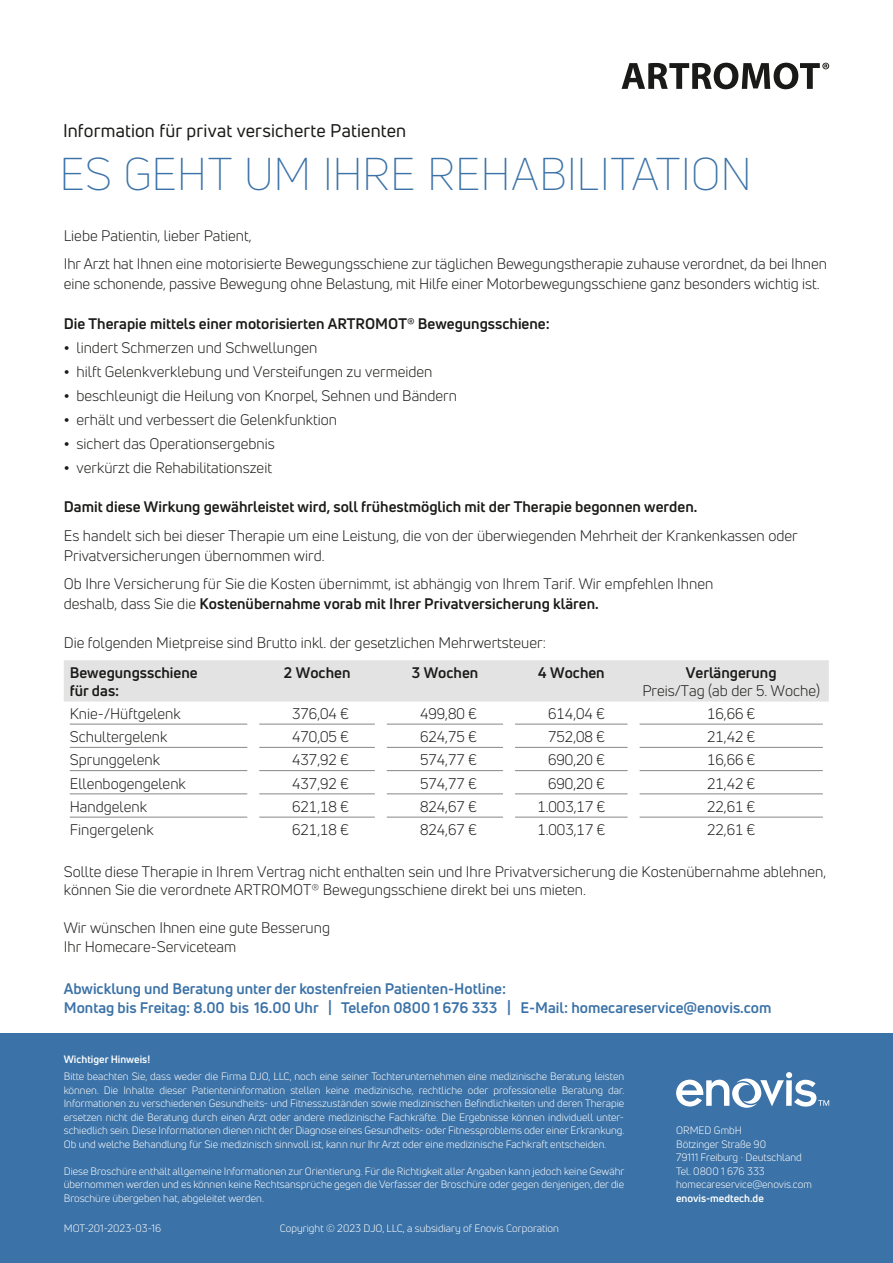
<style>
.page{position:relative;width:893px;height:1263px;background:#fff}
.page>*{position:absolute;margin:0;border:0;box-sizing:border-box;transform-origin:0 0}
.t1{font:300 45px "Uni Neue";color:#3b72a7}
.t2{font:18px "Uni Neue";letter-spacing:.005em;color:#1a1a18}
.t3{font:15px/19.8px "Uni Neue";color:#1a1a18}
.t4{font:700 15px/18px "Uni Neue";color:#1a1a18}
.t5{font:700 15px/19.8px "Uni Neue";color:#3b72a7}
.t6{font:10.5px/13.5px "Uni Neue";color:#fff;text-align:justify}
.t7{font:700 10.5px "Uni Neue";color:#fff}
.s1{font-weight:700}
</style>
<div class="page">
<div style="left:0;top:1033px;width:893px;height:230px;background:#3b72a7"></div>
<div style="left:64px;top:660px;width:765px;height:41px;background:#e3e3e3"></div>
<hr style="left:70px;top:724px;width:177px;height:1px;background:#878786">
<hr style="left:259px;top:724px;width:116px;height:1px;background:#878786">
<hr style="left:387px;top:724px;width:116px;height:1px;background:#878786">
<hr style="left:515px;top:724px;width:113px;height:1px;background:#878786">
<hr style="left:640px;top:724px;width:183px;height:1px;background:#878786">
<hr style="left:70px;top:747px;width:177px;height:1px;background:#878786">
<hr style="left:259px;top:747px;width:116px;height:1px;background:#878786">
<hr style="left:387px;top:747px;width:116px;height:1px;background:#878786">
<hr style="left:515px;top:747px;width:113px;height:1px;background:#878786">
<hr style="left:640px;top:747px;width:183px;height:1px;background:#878786">
<hr style="left:70px;top:770px;width:177px;height:1px;background:#878786">
<hr style="left:259px;top:770px;width:116px;height:1px;background:#878786">
<hr style="left:387px;top:770px;width:116px;height:1px;background:#878786">
<hr style="left:515px;top:770px;width:113px;height:1px;background:#878786">
<hr style="left:640px;top:770px;width:183px;height:1px;background:#878786">
<hr style="left:70px;top:793px;width:177px;height:1px;background:#878786">
<hr style="left:259px;top:793px;width:116px;height:1px;background:#878786">
<hr style="left:387px;top:793px;width:116px;height:1px;background:#878786">
<hr style="left:515px;top:793px;width:113px;height:1px;background:#878786">
<hr style="left:640px;top:793px;width:183px;height:1px;background:#878786">
<hr style="left:70px;top:817px;width:177px;height:1px;background:#878786">
<hr style="left:259px;top:817px;width:116px;height:1px;background:#878786">
<hr style="left:387px;top:817px;width:116px;height:1px;background:#878786">
<hr style="left:515px;top:817px;width:113px;height:1px;background:#878786">
<hr style="left:640px;top:817px;width:183px;height:1px;background:#878786">
<svg style="left:676px;top:1072px;width:153px;height:36px"></svg>
<svg style="left:622px;top:63px;width:207px;height:26px"></svg>
<p class="t2" style="left:63px;top:119px;width:345px">Information für privat versicherte Patienten</p>
<h1 class="t1" style="left:60px;top:146px;width:694px">ES GEHT UM IHRE REHABILITATION</h1>
<p class="t3" style="left:64px;top:221px;width:765px;line-height:28.3px">Liebe Patientin, lieber Patient,<br>Ihr Arzt hat Ihnen eine motorisierte Bewegungsschiene zur täglichen Bewegungstherapie zuhause verordnet, da bei Ihnen</p>
<p class="t3" style="left:64px;top:274px;width:757px">eine schonende, passive Bewegung ohne Belastung, mit Hilfe einer Motorbewegungsschiene ganz besonders wichtig ist.</p>
<p class="t4" style="left:64px;top:314px;width:488px">Die Therapie mittels einer motorisierten ARTROMOT® Bewegungsschiene:</p>
<p class="t3" style="left:64px;top:337px;width:255px"><span class="s1">•</span> lindert Schmerzen und Schwellungen</p>
<p class="t3" style="left:64px;top:361px;width:370px"><span class="s1">•</span> hilft Gelenkverklebung und Versteifungen zu vermeiden</p>
<p class="t3" style="left:64px;top:385px;width:395px"><span class="s1">•</span> beschleunigt die Heilung von Knorpel, Sehnen und Bändern</p>
<p class="t3" style="left:64px;top:409px;width:275px"><span class="s1">•</span> erhält und verbessert die Gelenkfunktion</p>
<p class="t3" style="left:64px;top:433px;width:212px"><span class="s1">•</span> sichert das Operationsergebnis</p>
<p class="t3" style="left:64px;top:458px;width:210px"><span class="s1">•</span> verkürzt die Rehabilitationszeit</p>
<p class="t4" style="left:64px;top:498px;width:635px">Damit diese Wirkung gewährleistet wird, soll frühestmöglich mit der Therapie begonnen werden.</p>
<p class="t3" style="left:64px;top:525px;width:735px">Es handelt sich bei dieser Therapie um eine Leistung, die von der überwiegenden Mehrheit der Krankenkassen oder<br>Privatversicherungen übernommen wird.</p>
<p class="t3" style="left:64px;top:574px;width:651px">Ob Ihre Versicherung für Sie die Kosten übernimmt, ist abhängig von Ihrem Tarif. Wir empfehlen Ihnen deshalb, dass Sie die <span class="s1">Kostenübernahme vorab mit Ihrer Privatversicherung klären.</span></p>
<p class="t3" style="left:64px;top:633px;width:484px">Die folgenden Mietpreise sind Brutto inkl. der gesetzlichen Mehrwertsteuer:</p>
<p class="t4" style="left:70px;top:663px;width:129px">Bewegungsschiene für das:</p>
<p class="t4" style="left:284px;top:663px;width:68px">2 Wochen</p>
<p class="t4" style="left:411px;top:663px;width:68px">3 Wochen</p>
<p class="t4" style="left:538px;top:663px;width:68px">4 Wochen</p>
<p class="t4" style="left:686px;top:663px;width:92px">Verlängerung</p>
<p class="t3" style="left:642px;top:680px;width:179px">Preis/Tag (ab der 5. Woche)</p>
<p class="t3" style="left:70px;top:703px;width:113px">Knie-/Hüftgelenk</p>
<p class="t3" style="left:292px;top:703px;width:58px">376,04 €</p>
<p class="t3" style="left:420px;top:703px;width:58px">499,80 €</p>
<p class="t3" style="left:548px;top:703px;width:58px">614,04 €</p>
<p class="t3" style="left:707px;top:703px;width:50px">16,66 €</p>
<p class="t3" style="left:70px;top:727px;width:99px">Schultergelenk</p>
<p class="t3" style="left:292px;top:727px;width:58px">470,05 €</p>
<p class="t3" style="left:420px;top:727px;width:58px">624,75 €</p>
<p class="t3" style="left:548px;top:727px;width:58px">752,08 €</p>
<p class="t3" style="left:707px;top:727px;width:50px">21,42 €</p>
<p class="t3" style="left:70px;top:750px;width:92px">Sprunggelenk</p>
<p class="t3" style="left:292px;top:750px;width:58px">437,92 €</p>
<p class="t3" style="left:420px;top:750px;width:58px">574,77 €</p>
<p class="t3" style="left:548px;top:750px;width:58px">690,20 €</p>
<p class="t3" style="left:707px;top:750px;width:50px">16,66 €</p>
<p class="t3" style="left:70px;top:773px;width:118px">Ellenbogengelenk</p>
<p class="t3" style="left:292px;top:773px;width:58px">437,92 €</p>
<p class="t3" style="left:420px;top:773px;width:58px">574,77 €</p>
<p class="t3" style="left:548px;top:773px;width:58px">690,20 €</p>
<p class="t3" style="left:707px;top:773px;width:50px">21,42 €</p>
<p class="t3" style="left:70px;top:796px;width:79px">Handgelenk</p>
<p class="t3" style="left:292px;top:796px;width:58px">621,18 €</p>
<p class="t3" style="left:420px;top:796px;width:58px">824,67 €</p>
<p class="t3" style="left:537px;top:796px;width:69px">1.003,17 €</p>
<p class="t3" style="left:707px;top:796px;width:50px">22,61 €</p>
<p class="t3" style="left:70px;top:820px;width:86px">Fingergelenk</p>
<p class="t3" style="left:292px;top:820px;width:58px">621,18 €</p>
<p class="t3" style="left:420px;top:820px;width:58px">824,67 €</p>
<p class="t3" style="left:537px;top:820px;width:69px">1.003,17 €</p>
<p class="t3" style="left:707px;top:820px;width:50px">22,61 €</p>
<p class="t3" style="left:64px;top:862px;width:764px;line-height:18px">Sollte diese Therapie in Ihrem Vertrag nicht enthalten sein und Ihre Privatversicherung die Kostenübernahme ablehnen, können Sie die verordnete ARTROMOT® Bewegungsschiene direkt bei uns mieten.</p>
<p class="t3" style="left:64px;top:917px;width:268px">Wir wünschen Ihnen eine gute Besserung<br>Ihr Homecare-Serviceteam</p>
<p class="t5" style="left:64px;top:978px;width:709px">Abwicklung und Beratung unter der kostenfreien Patienten-Hotline:<br>Montag bis Freitag: 8.00 bis 16.00 Uhr | Telefon 0800 1 676 333 | E-Mail: homecareservice@enovis.com</p>
<p class="t7" style="left:64px;top:1052px;width:88px">Wichtiger Hinweis!</p>
<p class="t6" style="left:64px;top:1070px;width:562px">Bitte beachten Sie, dass weder die Firma DJO, LLC, noch eine seiner Tochterunternehmen eine medizinische Beratung leisten können. Die Inhalte dieser Patienteninformation stellen keine medizinische, rechtliche oder professionelle Beratung dar.<br>Informationen zu verschiedenen Gesundheits- und Fitnesszuständen sowie medizinischen Befindlichkeiten und deren Therapie ersetzen nicht die Beratung durch einen Arzt oder andere medizinische Fachkräfte. Die Ergebnisse können individuell unter&shy;schiedlich sein. Diese Informationen dienen nicht der Diagnose eines Gesundheits- oder Fitnessproblems oder einer Erkrankung.<br>Ob und welche Behandlung für Sie medizinisch sinnvoll ist, kann nur Ihr Arzt oder eine medizinische Fachkraft entscheiden.</p>
<p class="t6" style="left:64px;top:1164px;width:562px">Diese Broschüre enthält allgemeine Informationen zur Orientierung. Für die Richtigkeit aller Angaben kann jedoch keine Gewähr übernommen werden und es können keine Rechtsansprüche gegen die Verfasser der Broschüre oder gegen denjenigen, der die Broschüre übergeben hat, abgeleitet werden.</p>
<p class="t6" style="left:64px;top:1222px;width:99px">MOT-201-2023-03-16</p>
<p class="t6" style="left:280px;top:1222px;width:281px">Copyright © 2023 DJO, LLC, a subsidiary of Enovis Corporation</p>
<p class="t6" style="left:676px;top:1123px;width:137px;text-align:left">ORMED GmbH<br>Bötzinger Straße 90<br>79111 Freiburg · Deutschland<br>Tel. 0800 1 676 333 homecareservice@enovis.com</p>
<p class="t7" style="left:676px;top:1191px;width:89px">enovis-medtech.de</p>
</div>
